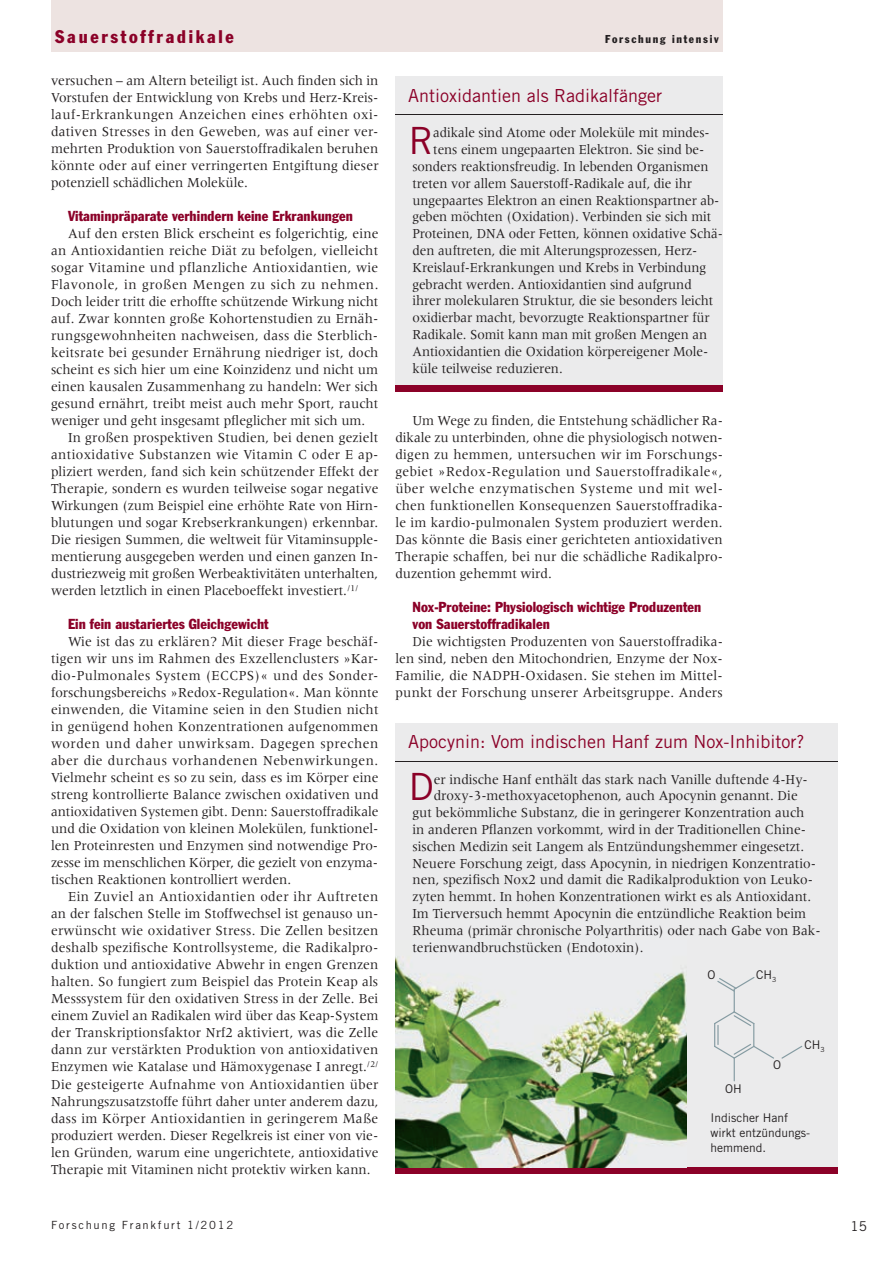
<style>
.page{position:relative;width:893px;height:1263px;background:#fff}
.page>*{position:absolute;margin:0;border:0;box-sizing:border-box;transform-origin:0 0}
.t1{font:37.5px "Trade Gothic";color:#8b0128}
.t2{font:18px "Trade Gothic";color:#8b0128}
.t3{font:condensed 18px "Franklin Gothic";letter-spacing:.15em;color:#8b0128}
.t4{font:14.25px/17px "Meridien";color:#231f20;text-align:justify;scale:.95 1}
.t5{font:14.25px "Meridien";color:#231f20;scale:.93 1}
.t6{font:condensed 14.25px/17px "Franklin Gothic";letter-spacing:.005em;color:#8b0128}
.t7{font:14.25px "Meridien";letter-spacing:.02em;color:#231f20;scale:.95 1}
.t8{font:14.25px "Meridien";letter-spacing:.025em;color:#231f20;scale:.95 1}
.t9{font:14.25px "Meridien";letter-spacing:.04em;color:#231f20;scale:.95 1}
.t10{font:13.5px "Trade Gothic";color:#231f20}
.t11{font:12px/14.9px "Trade Gothic";color:#231f20}
.t12{font:11.25px "Trade Gothic";letter-spacing:.15em;color:#231f20}
.t13{font:condensed 11.25px "Franklin Gothic";letter-spacing:.15em;color:#231f20}
</style>
<div class="page">
<div style="left:51px;top:0;width:672px;height:51px;background:#ede3e1"></div>
<div style="left:395px;top:723px;width:443px;height:450px;background:#ebebec"></div>
<div style="left:395px;top:1167px;width:443px;height:6px;background:#8b0128"></div>
<img style="left:395px;top:957px;width:292px;height:210px">
<hr style="left:395px;top:761px;width:443px;height:1px;background:#231f20">
<svg style="left:781px;top:1046px;width:21px;height:13px"></svg>
<svg style="left:714px;top:977px;width:60px;height:104px"></svg>
<div style="left:395px;top:77px;width:328px;height:314px;background:#ebebec"></div>
<div style="left:395px;top:385px;width:328px;height:6px;background:#8b0128"></div>
<hr style="left:395px;top:114px;width:328px;height:1px;background:#231f20">
<p class="t3" style="left:55px;top:26px;width:180px">Sauerstoffradikale</p>
<p class="t4" style="left:51px;top:72px;width:346px">versuchen – am Altern beteiligt ist. Auch finden sich in Vorstufen der Entwicklung von Krebs und Herz-Kreis&shy;lauf-Erkrankungen Anzeichen eines erhöhten oxi&shy;dativen Stresses in den Geweben, was auf einer ver&shy;mehrten Produktion von Sauerstoffradikalen beruhen könnte oder auf einer verringerten Entgiftung dieser potenziell schädlichen Moleküle.</p>
<p class="t6" style="left:68px;top:207px;width:286px">Vitaminpräparate verhindern keine Erkrankungen</p>
<p class="t4" style="left:68px;top:225px;width:328px">Auf den ersten Blick erscheint es folgerichtig, eine</p>
<p class="t4" style="left:51px;top:242px;width:346px">an Antioxidantien reiche Diät zu befolgen, vielleicht</p>
<p class="t8" style="left:51px;top:260px;width:346px">sogar Vitamine und pflanzliche Antioxidantien, wie</p>
<p class="t9" style="left:51px;top:277px;width:346px">Flavonole, in großen Mengen zu sich zu nehmen.</p>
<p class="t4" style="left:51px;top:293px;width:346px">Doch leider tritt die erhoffte schützende Wirkung nicht</p>
<p class="t4" style="left:51px;top:310px;width:346px">auf. Zwar konnten große Kohortenstudien zu Ernäh-</p>
<p class="t7" style="left:51px;top:328px;width:346px">rungsgewohnheiten nachweisen, dass die Sterblich-</p>
<p class="t7" style="left:51px;top:345px;width:346px">keitsrate bei gesunder Ernährung niedriger ist, doch</p>
<p class="t4" style="left:51px;top:361px;width:346px">scheint es sich hier um eine Koinzidenz und nicht um</p>
<p class="t4" style="left:51px;top:378px;width:346px">einen kausalen Zusammenhang zu handeln: Wer sich</p>
<p class="t4" style="left:51px;top:395px;width:346px">gesund ernährt, treibt meist auch mehr Sport, raucht</p>
<p class="t4" style="left:51px;top:412px;width:332px">weniger und geht insgesamt pfleglicher mit sich um.</p>
<p class="t4" style="left:68px;top:429px;width:328px">In großen prospektiven Studien, bei denen gezielt</p>
<p class="t8" style="left:51px;top:447px;width:346px">antioxidative Substanzen wie Vitamin C oder E ap-</p>
<p class="t4" style="left:51px;top:463px;width:346px">pliziert werden, fand sich kein schützender Effekt der</p>
<p class="t4" style="left:51px;top:480px;width:346px">Therapie, sondern es wurden teilweise sogar negative</p>
<p class="t4" style="left:51px;top:497px;width:346px">Wirkungen (zum Beispiel eine erhöhte Rate von Hirn-</p>
<p class="t4" style="left:51px;top:514px;width:346px">blutungen und sogar Krebserkrankungen) erkennbar.</p>
<p class="t4" style="left:51px;top:531px;width:346px">Die riesigen Summen, die weltweit für Vitaminsupple-</p>
<p class="t4" style="left:51px;top:548px;width:346px">mentierung ausgegeben werden und einen ganzen In-</p>
<p class="t4" style="left:51px;top:565px;width:346px">dustriezweig mit großen Werbeaktivitäten unterhalten,</p>
<p class="t4" style="left:51px;top:582px;width:325px">werden letztlich in einen Placeboeffekt investiert.<sup>/1/</sup></p>
<p class="t6" style="left:68px;top:616px;width:202px">Ein fein austariertes Gleichgewicht</p>
<p class="t4" style="left:51px;top:633px;width:346px;text-indent:17px">Wie ist das zu erklären? Mit dieser Frage beschäf&shy;tigen wir uns im Rahmen des Exzellenclusters »Kar&shy;dio-Pulmonales System (ECCPS)« und des Sonder&shy;forschungsbereichs »Redox-Regulation«. Man könnte einwenden, die Vitamine seien in den Studien nicht in genügend hohen Konzentrationen aufgenommen worden und daher unwirksam. Dagegen sprechen aber die durchaus vorhandenen Nebenwirkungen.<br>Vielmehr scheint es so zu sein, dass es im Körper eine streng kontrollierte Balance zwischen oxidativen und antioxidativen Systemen gibt. Denn: Sauerstoffradikale und die Oxidation von kleinen Molekülen, funktionel&shy;len Proteinresten und Enzymen sind notwendige Pro&shy;zesse im menschlichen Körper, die gezielt von enzyma&shy;tischen Reaktionen kontrolliert werden.</p>
<p class="t4" style="left:51px;top:888px;width:346px;text-indent:17px">Ein Zuviel an Antioxidantien oder ihr Auftreten an der falschen Stelle im Stoffwechsel ist genauso un&shy;erwünscht wie oxidativer Stress. Die Zellen besitzen deshalb spezifische Kontrollsysteme, die Radikalpro&shy;duktion und antioxidative Abwehr in engen Grenzen halten. So fungiert zum Beispiel das Protein Keap als Messsystem für den oxidativen Stress in der Zelle. Bei einem Zuviel an Radikalen wird über das Keap-System der Transkriptionsfaktor Nrf2 aktiviert, was die Zelle dann zur verstärkten Produktion von antioxidativen Enzymen wie Katalase und Hämoxygenase I anregt.<sup>/2/ </sup>Die gesteigerte Aufnahme von Antioxidantien über Nahrungszusatzstoffe führt daher unter anderem dazu, dass im Körper Antioxidantien in geringerem Maße produziert werden. Dieser Regelkreis ist einer von vie&shy;len Gründen, warum eine ungerichtete, antioxidative Therapie mit Vitaminen nicht protektiv wirken kann.</p>
<p class="t13" style="left:605px;top:32px;width:115px">Forschung intensiv</p>
<p class="t2" style="left:408px;top:84px;width:256px">Antioxidantien als Radikalfänger</p>
<h1 class="t1" style="left:409px;top:118px;width:26px">R</h1>
<p class="t5" style="left:433px;top:125px;width:299px">adikale sind Atome oder Moleküle mit mindes-</p>
<p class="t5" style="left:433px;top:142px;width:293px">tens einem ungepaarten Elektron. Sie sind be-</p>
<p class="t5" style="left:412px;top:159px;width:320px">sonders reaktionsfreudig. In lebenden Organismen</p>
<p class="t5" style="left:412px;top:175px;width:302px">treten vor allem Sauerstoff-Radikale auf, die ihr</p>
<p class="t5" style="left:412px;top:192px;width:331px">ungepaartes Elektron an einen Reaktionspartner ab-</p>
<p class="t5" style="left:412px;top:209px;width:323px">geben möchten (Oxidation). Verbinden sie sich mit</p>
<p class="t5" style="left:412px;top:226px;width:335px">Proteinen, DNA oder Fetten, können oxidative Schä-</p>
<p class="t5" style="left:412px;top:243px;width:308px">den auftreten, die mit Alterungsprozessen, Herz-</p>
<p class="t5" style="left:412px;top:259px;width:317px">Kreislauf-Erkrankungen und Krebs in Verbindung</p>
<p class="t5" style="left:412px;top:276px;width:302px">gebracht werden. Antioxidantien sind aufgrund</p>
<p class="t5" style="left:412px;top:293px;width:325px">ihrer molekularen Struktur, die sie besonders leicht</p>
<p class="t5" style="left:412px;top:310px;width:321px">oxidierbar macht, bevorzugte Reaktionspartner für</p>
<p class="t5" style="left:412px;top:327px;width:318px">Radikale. Somit kann man mit großen Mengen an</p>
<p class="t5" style="left:412px;top:343px;width:320px">Antioxidantien die Oxidation körpereigener Mole-</p>
<p class="t5" style="left:412px;top:360px;width:163px">küle teilweise reduzieren .</p>
<p class="t4" style="left:395px;top:412px;width:346px;text-indent:17px">Um Wege zu finden, die Entstehung schädlicher Ra&shy;dikale zu unterbinden, ohne die physiologisch notwen&shy;digen zu hemmen, untersuchen wir im Forschungs&shy;gebiet »Redox-Regulation und Sauerstoffradikale«, über welche enzymatischen Systeme und mit wel&shy;chen funktionellen Konsequenzen Sauerstoffradika&shy;le im kardio-pulmonalen System produziert werden.<br>Das könnte die Basis einer gerichteten antioxidativen Therapie schaffen, bei nur die schädliche Radikalpro&shy;duzention gehemmt wird.</p>
<p class="t6" style="left:412px;top:599px;width:290px">Nox-Proteine: Physiologisch wichtige Produzenten von Sauerstoffradikalen</p>
<p class="t4" style="left:395px;top:633px;width:346px;text-indent:17px">Die wichtigsten Produzenten von Sauerstoffradika&shy;len sind, neben den Mitochondrien, Enzyme der Nox-Familie, die NADPH-Oxidasen. Sie stehen im Mittel&shy;punkt der Forschung unserer Arbeitsgruppe. Anders</p>
<p class="t2" style="left:408px;top:730px;width:398px">Apocynin: Vom indischen Hanf zum Nox-Inhibitor?</p>
<h1 class="t1" style="left:409px;top:764px;width:27px">D</h1>
<p class="t4" style="left:434px;top:770px;width:395px">er indische Hanf enthält das stark nach Vanille duftende 4-Hy-</p>
<p class="t4" style="left:434px;top:787px;width:385px">droxy-3-methoxyacetophenon, auch Apocynin genannt. Die</p>
<p class="t4" style="left:412px;top:804px;width:414px">gut bekömmliche Substanz, die in geringerer Konzentration auch</p>
<p class="t4" style="left:412px;top:821px;width:416px">in anderen Pflanzen vorkommt, wird in der Traditionellen Chine-</p>
<p class="t4" style="left:412px;top:838px;width:414px">sischen Medizin seit Langem als Entzündungshemmer eingesetzt.</p>
<p class="t4" style="left:412px;top:854px;width:426px">Neuere Forschung zeigt, dass Apocynin, in niedrigen Konzentratio-</p>
<p class="t4" style="left:412px;top:871px;width:423px">nen, spezifisch Nox2 und damit die Radikalproduktion von Leuko-</p>
<p class="t4" style="left:412px;top:888px;width:421px">zyten hemmt. In hohen Konzentrationen wirkt es als Antioxidant.</p>
<p class="t4" style="left:412px;top:905px;width:416px">Im Tierversuch hemmt Apocynin die entzündliche Reaktion beim</p>
<p class="t4" style="left:412px;top:922px;width:431px">Rheuma (primär chronische Polyarthritis) oder nach Gabe von Bak-</p>
<p class="t4" style="left:412px;top:938px;width:245px">terienwandbruchstücken (Endotoxin).</p>
<p class="t11" style="left:708px;top:967px;width:10px">O</p>
<p class="t11" style="left:756px;top:967px;width:22px">CH<sub>3</sub></p>
<p class="t11" style="left:725px;top:1081px;width:18px">OH</p>
<p class="t11" style="left:773px;top:1057px;width:10px">O</p>
<p class="t11" style="left:804px;top:1037px;width:22px">CH<sub>3</sub></p>
<p class="t11" style="left:711px;top:1110px;width:101px">Indischer Hanf wirkt entzündungs&shy;hemmend.</p>
<p class="t12" style="left:51px;top:1218px;width:184px">Forschung Frankfurt 1/2012</p>
<p class="t10" style="left:850px;top:1217px;width:18px">15</p>
</div>
